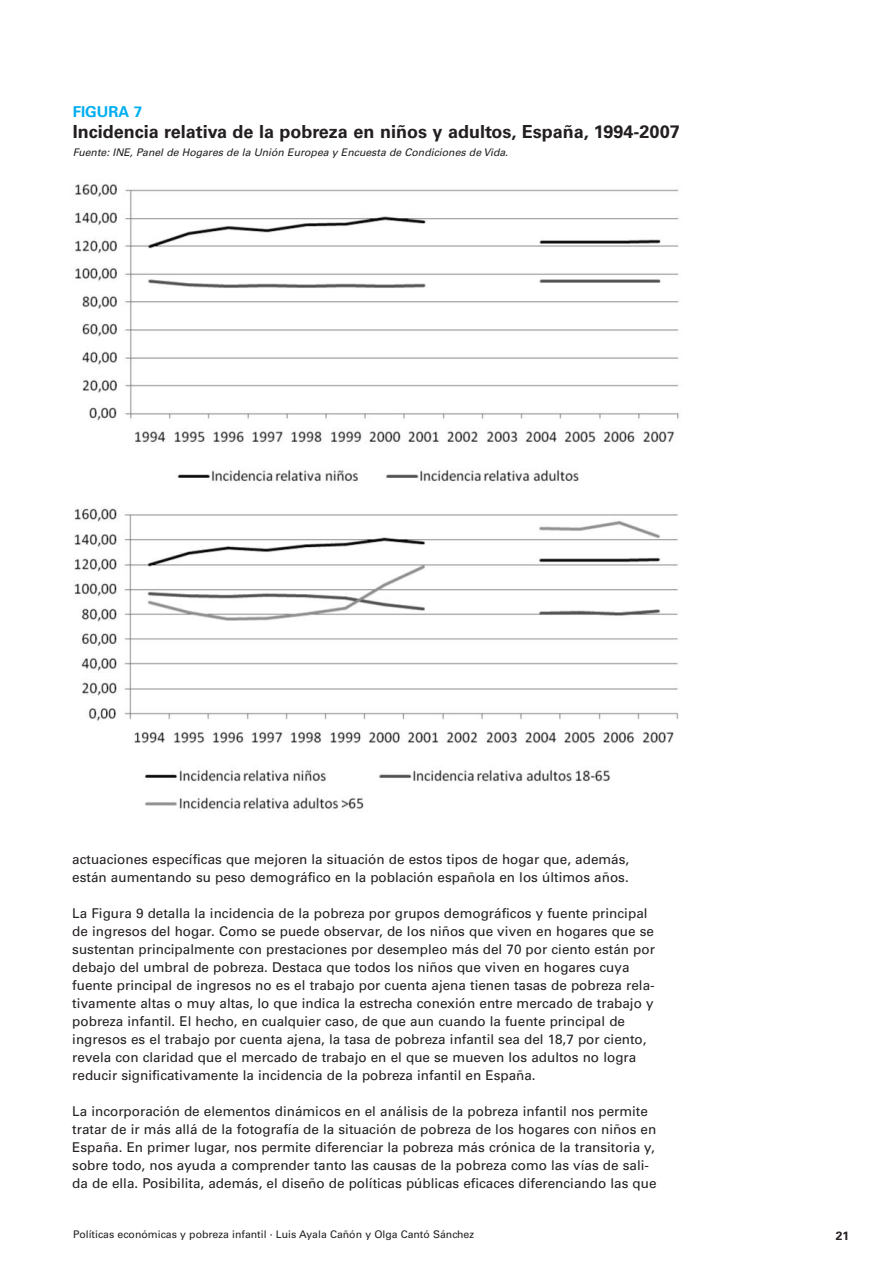
<style>
.page{position:relative;width:893px;height:1263px;background:#fff}
.page>*{position:absolute;margin:0;border:0;box-sizing:border-box;transform-origin:0 0}
.t1{font:700 18px "Univers";color:#231f20}
.t2{font:700 15px "Univers";color:#00aeef}
.t3{font:13.5px/18px "Univers";color:#231f20}
.t4{font:700 12px "Univers";color:#231f20}
.t5{font:italic 10.5px "Univers";color:#231f20}
.t6{font:10.5px "Univers";color:#231f20}
</style>
<div class="page">
<img style="left:75px;top:184px;width:604px;height:300px">
<img style="left:74px;top:508px;width:605px;height:302px">
<p class="t2" style="left:73px;top:106px;width:71px">FIGURA 7</p>
<h1 class="t1" style="left:73px;top:125px;width:609px">Incidencia relativa de la pobreza en niños y adultos, España, 1994-2007</h1>
<p class="t5" style="left:73px;top:149px;width:437px">Fuente: INE, Panel de Hogares de la Unión Europea y Encuesta de Condiciones de Vida.</p>
<p class="t3" style="left:72px;top:851px;width:558px">actuaciones específicas que mejoren la situación de estos tipos de hogar que, además, están aumentando su peso demográfico en la población española en los últimos años.</p>
<p class="t3" style="left:72px;top:905px;width:584px">La Figura 9 detalla la incidencia de la pobreza por grupos demográficos y fuente principal de ingresos del hogar. Como se puede observar, de los niños que viven en hogares que se sustentan principalmente con prestaciones por desempleo más del 70 por ciento están por debajo del umbral de pobreza. Destaca que todos los niños que viven en hogares cuya fuente principal de ingresos no es el trabajo por cuenta ajena tienen tasas de pobreza rela&shy;tivamente altas o muy altas, lo que indica la estrecha conexión entre mercado de trabajo y pobreza infantil. El hecho, en cualquier caso, de que aun cuando la fuente principal de ingresos es el trabajo por cuenta ajena, la tasa de pobreza infantil sea del 18,7 por ciento, revela con claridad que el mercado de trabajo en el que se mueven los adultos no logra reducir significativamente la incidencia de la pobreza infantil en España.</p>
<p class="t3" style="left:72px;top:1103px;width:586px">La incorporación de elementos dinámicos en el análisis de la pobreza infantil nos permite tratar de ir más allá de la fotografía de la situación de pobreza de los hogares con niños en España. En primer lugar, nos permite diferenciar la pobreza más crónica de la transitoria y, sobre todo, nos ayuda a comprender tanto las causas de la pobreza como las vías de sali&shy;da de ella. Posibilita, además, el diseño de políticas públicas eficaces diferenciando las que</p>
<p class="t6" style="left:73px;top:1231px;width:402px">Políticas económicas y pobreza infantil · Luis Ayala Cañón y Olga Cantó Sánchez</p>
<p class="t4" style="left:836px;top:1231px;width:15px">21</p>
</div>
